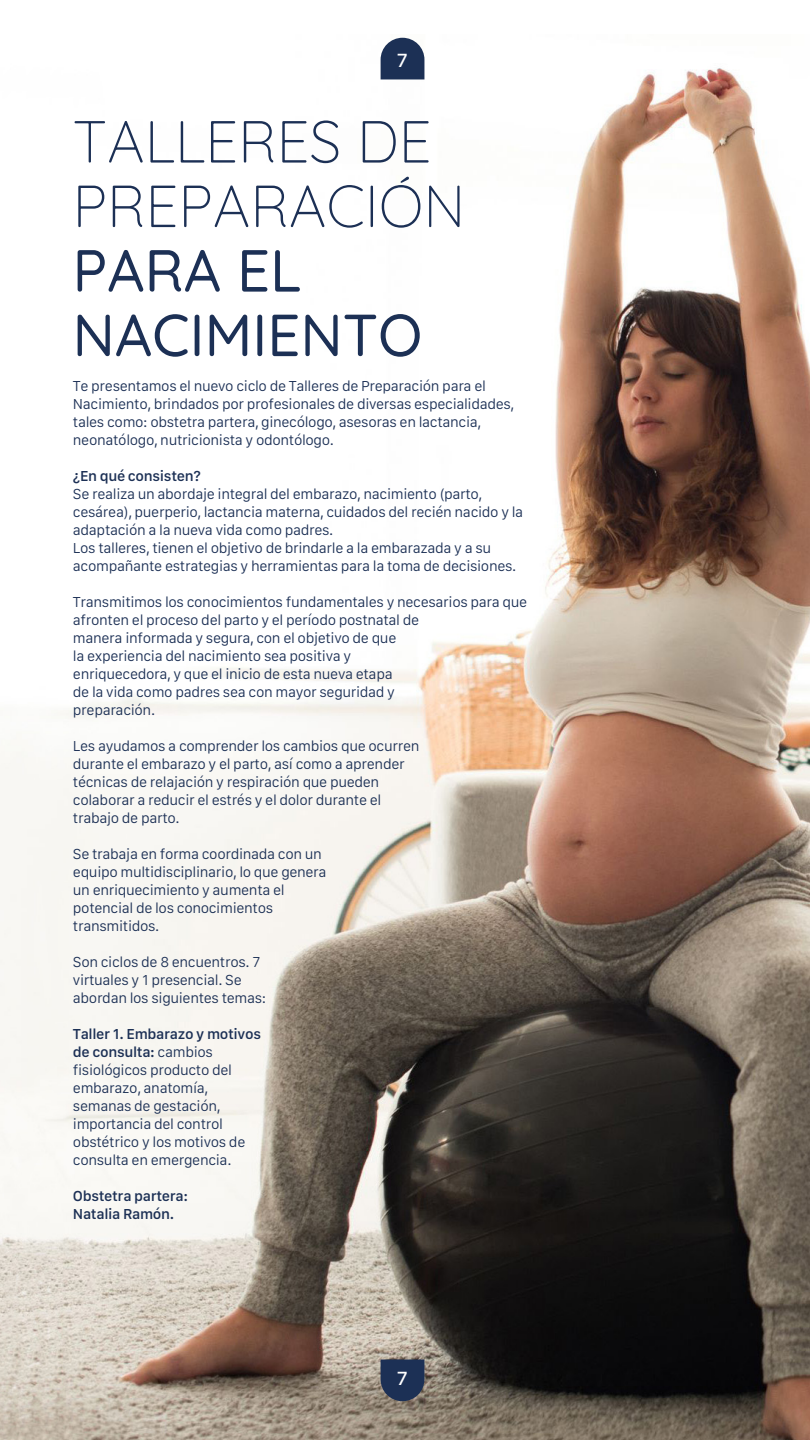
<style>
.page{position:relative;width:810px;height:1440px;background:#fff}
.page>*{position:absolute;margin:0;border:0;box-sizing:border-box;transform-origin:0 0}
.t1{font:300 59.25px/64.5px "Quicksand";color:#1c3055}
.t2{font:500 59.25px/64.5px "Quicksand";color:#1c3055}
.t3{font:500 18.75px "SF Pro Display";color:#fff}
.t4{font:300 15px/18px "SF Compact Text";letter-spacing:-.025em;color:#1c3055}
.t5{font:500 15px/18px "SF Compact Text";letter-spacing:-.025em;color:#1c3055}
.s1{font-weight:500}
</style>
<div class="page">
<img style="left:0;top:37px;width:810px;height:1403px">
<svg style="left:381px;top:1360px;width:43px;height:41px;background:#273857"></svg>
<svg style="left:381px;top:38px;width:43px;height:41px;background:#334566"></svg>
<p class="t3" style="left:397px;top:47px;width:12px">7</p>
<h1 class="t1" style="left:73px;top:103px;width:394px">TALLERES DE<br>PREPARACIÓN</h1>
<h1 class="t2" style="left:73px;top:232px;width:351px">PARA EL<br>NACIMIENTO</h1>
<p class="t4" style="left:73px;top:376px;width:443px">Te presentamos el nuevo ciclo de Talleres de Preparación para el Nacimiento, brindados por profesionales de diversas especialidades, tales como: obstetra partera, ginecólogo, asesoras en lactancia, neonatólogo, nutricionista y odontólogo.</p>
<p class="t5" style="left:73px;top:466px;width:129px">¿En qué consisten?</p>
<p class="t4" style="left:73px;top:484px;width:452px">Se realiza un abordaje integral del embarazo, nacimiento (parto, cesárea), puerperio, lactancia materna, cuidados del recién nacido y la adaptación a la nueva vida como padres.<br>Los talleres, tienen el objetivo de brindarle a la embarazada y a su acompañante estrategias y herramientas para la toma de decisiones.</p>
<p class="t4" style="left:73px;top:592px;width:456px">Transmitimos los conocimientos fundamentales y necesarios para que afronten el proceso del parto y el período postnatal de<br>manera informada y segura, con el objetivo de que<br>la experiencia del nacimiento sea positiva y<br>enriquecedora, y que el inicio de esta nueva etapa<br>de la vida como padres sea con mayor seguridad y<br>preparación.</p>
<p class="t4" style="left:73px;top:736px;width:348px">Les ayudamos a comprender los cambios que ocurren durante el embarazo y el parto, así como a aprender técnicas de relajación y respiración que pueden colaborar a reducir el estrés y el dolor durante el trabajo de parto.</p>
<p class="t4" style="left:73px;top:844px;width:255px">Se trabaja en forma coordinada con un equipo multidisciplinario, lo que genera un enriquecimiento y aumenta el potencial de los conocimientos transmitidos.</p>
<p class="t4" style="left:73px;top:952px;width:195px">Son ciclos de 8 encuentros. 7 virtuales y 1 presencial. Se abordan los siguientes temas:</p>
<p class="t4" style="left:73px;top:1024px;width:190px"><span class="s1">Taller 1. Embarazo y motivos de consulta:</span> cambios fisiológicos producto del embarazo, anatomía, semanas de gestación, importancia del control obstétrico y los motivos de consulta en emergencia.</p>
<p class="t5" style="left:73px;top:1186px;width:117px">Obstetra partera:<br>Natalia Ramón.</p>
<p class="t3" style="left:397px;top:1365px;width:12px">7</p>
</div>
